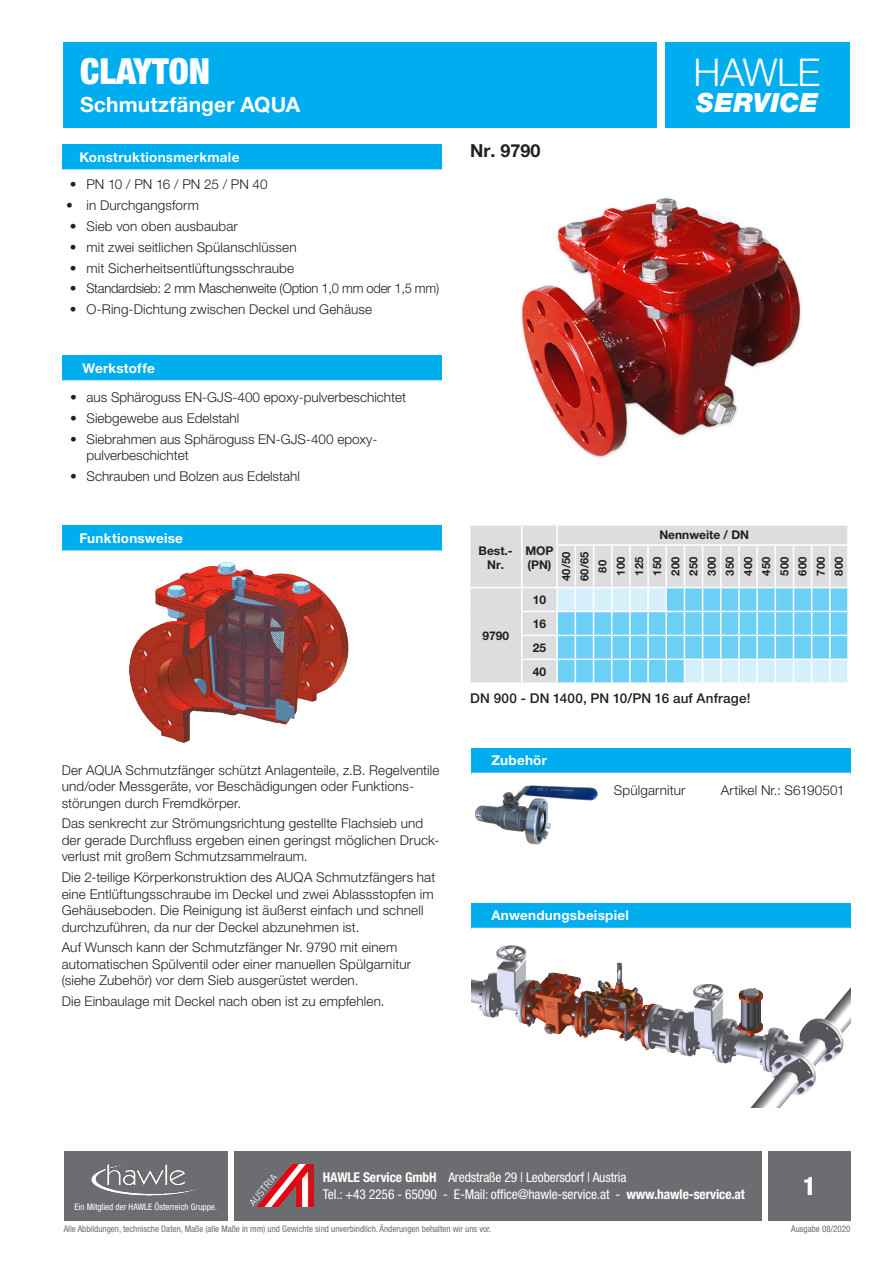
<style>
.page{position:relative;width:893px;height:1263px;background:#fff}
.page>*{position:absolute;margin:0;border:0;box-sizing:border-box;transform-origin:0 0}
.t1{font:300 38.4px "Helvetica Neue LT Pro";letter-spacing:-.005em;color:#fff}
.t2{font:900 condensed 36px "Helvetica Neue LT Pro";color:#fff}
.t3{font:italic 900 26.55px "Helvetica Neue LT Pro";letter-spacing:.005em;color:#fff}
.t4{font:800 condensed 25.5px "Helvetica Neue LT Pro";color:#fff}
.t5{font:700 21px "Helvetica Neue LT Pro";letter-spacing:.005em;color:#fff}
.t6{font:700 18px "Helvetica Neue LT Pro";color:#231f20}
.t7{font:300 13.5px/16.5px "Helvetica Neue LT Pro";letter-spacing:.01em;color:#231f20}
.t8{font:condensed 13.5px/16.2px "Helvetica Neue LT Pro";letter-spacing:-.01em;color:#fff}
.t9{font:700 13.5px "Helvetica Neue LT Pro";letter-spacing:.02em;color:#fff}
.t10{font:300 13.5px "Helvetica Neue LT Pro";letter-spacing:-.02em;color:#231f20}
.t11{font:500 13.5px "Helvetica Neue LT Pro";letter-spacing:.01em;color:#231f20}
.t12{font:700 12px/14.4px "Helvetica Neue LT Pro";color:#231f20;text-align:center}
.t13{font:700 11.25px "Helvetica Neue LT Pro";color:#231f20}
.t14{font:condensed 9px "Helvetica Neue LT Pro";color:#6c6d70}
.t15{font:condensed 9px "Helvetica Neue LT Pro";color:#fff}
.s1{font-weight:700}
</style>
<div class="page">
<div style="left:64px;top:1151px;width:163px;height:69px;background:#6c6d70"></div>
<div style="left:768px;top:1151px;width:82px;height:69px;background:#6c6d70"></div>
<div style="left:64px;top:43px;width:593px;height:85px;background:#00aeef"></div>
<div style="left:665px;top:43px;width:185px;height:85px;background:#00aeef"></div>
<img style="left:91px;top:1164px;width:106px;height:32px">
<div style="left:234px;top:1151px;width:528px;height:69px;background:#6c6d70"></div>
<img style="left:250px;top:1164px;width:64px;height:42px">
<div style="left:62px;top:145px;width:379px;height:25px;background:#00aeef"></div>
<hr style="left:62px;top:169px;width:379px;height:2px;background:#fff">
<div style="left:63px;top:355px;width:379px;height:26px;background:#00aeef"></div>
<hr style="left:63px;top:380px;width:379px;height:2px;background:#fff">
<div style="left:62px;top:526px;width:379px;height:25px;background:#00aeef"></div>
<hr style="left:62px;top:550px;width:379px;height:2px;background:#fff">
<div style="left:470px;top:526px;width:377px;height:156px;background:#dcdddf"></div>
<hr style="left:556px;top:546px;width:2px;height:41px;background:#fff">
<svg style="left:556px;top:525px;width:292px;height:21px;background:#dfe0e2"></svg>
<hr style="left:469px;top:587px;width:53px;height:1px;background:#fff">
<hr style="left:522px;top:587px;width:36px;height:1px;background:#fff">
<hr style="left:523px;top:611px;width:33px;height:1px;background:#fff">
<hr style="left:523px;top:635px;width:33px;height:1px;background:#fff">
<hr style="left:523px;top:658px;width:33px;height:2px;background:#fff">
<svg style="left:521px;top:526px;width:2px;height:19px"></svg>
<hr style="left:521px;top:545px;width:2px;height:42px;background:#fff">
<hr style="left:575px;top:546px;width:1px;height:41px;background:#fff">
<hr style="left:593px;top:546px;width:1px;height:41px;background:#fff">
<hr style="left:611px;top:546px;width:1px;height:41px;background:#fff">
<hr style="left:629px;top:546px;width:2px;height:41px;background:#fff">
<hr style="left:647px;top:546px;width:2px;height:41px;background:#fff">
<hr style="left:665px;top:546px;width:2px;height:41px;background:#fff">
<hr style="left:684px;top:546px;width:1px;height:41px;background:#fff">
<hr style="left:702px;top:546px;width:1px;height:41px;background:#fff">
<hr style="left:720px;top:546px;width:1px;height:41px;background:#fff">
<hr style="left:738px;top:546px;width:2px;height:41px;background:#fff">
<hr style="left:756px;top:546px;width:2px;height:41px;background:#fff">
<hr style="left:775px;top:546px;width:1px;height:41px;background:#fff">
<hr style="left:793px;top:546px;width:1px;height:41px;background:#fff">
<hr style="left:811px;top:546px;width:1px;height:41px;background:#fff">
<hr style="left:829px;top:546px;width:2px;height:41px;background:#fff">
<hr style="left:521px;top:588px;width:2px;height:23px;background:#fff">
<hr style="left:521px;top:611px;width:2px;height:24px;background:#fff">
<hr style="left:521px;top:635px;width:2px;height:24px;background:#fff">
<hr style="left:521px;top:659px;width:2px;height:23px;background:#fff">
<svg style="left:556px;top:587px;width:292px;height:96px;background:#95dcf8"></svg>
<img style="left:521px;top:198px;width:282px;height:260px">
<img style="left:129px;top:561px;width:220px;height:182px">
<img style="left:475px;top:785px;width:123px;height:60px">
<img style="left:471px;top:945px;width:379px;height:162px">
<div style="left:471px;top:903px;width:379px;height:25px;background:#00aeef"></div>
<div style="left:471px;top:748px;width:379px;height:25px;background:#00aeef"></div>
<p class="t2" style="left:80px;top:49px;width:132px">CLAYTON</p>
<p class="t5" style="left:80px;top:91px;width:221px">Schmutzfänger AQUA</p>
<p class="t9" style="left:79px;top:149px;width:162px">Konstruktionsmerkmale</p>
<p class="t7" style="left:70px;top:176px;width:199px">• PN 10 / PN 16 / PN 25 / PN 40</p>
<p class="t7" style="left:66px;top:197px;width:134px">• in Durchgangsform</p>
<p class="t7" style="left:70px;top:218px;width:169px">• Sieb von oben ausbaubar</p>
<p class="t7" style="left:70px;top:238px;width:228px">• mit zwei seitlichen Spülanschlüssen</p>
<p class="t7" style="left:70px;top:259px;width:226px">• mit Sicherheitsentlüftungsschraube</p>
<p class="t10" style="left:70px;top:280px;width:371px">• Standardsieb: 2 mm Maschenweite (Option 1,0 mm oder 1,5 mm)</p>
<p class="t7" style="left:70px;top:301px;width:304px">• O-Ring-Dichtung zwischen Deckel und Gehäuse</p>
<p class="t9" style="left:82px;top:359px;width:74px">Werkstoffe</p>
<p class="t7" style="left:70px;top:389px;width:338px">• aus Sphäroguss EN-GJS-400 epoxy-pulverbeschichtet</p>
<p class="t7" style="left:70px;top:410px;width:171px">• Siebgewebe aus Edelstahl</p>
<p class="t7" style="left:87px;top:431px;width:292px;text-indent:-16px">• Siebrahmen aus Sphäroguss EN-GJS-400 epoxy&shy;pulverbeschichtet</p>
<p class="t7" style="left:70px;top:467px;width:231px">• Schrauben und Bolzen aus Edelstahl</p>
<p class="t9" style="left:79px;top:530px;width:105px">Funktionsweise</p>
<p class="t7" style="left:62px;top:761px;width:379px">Der AQUA Schmutzfänger schützt Anlagenteile, z.B. Regelventile und/oder Messgeräte, vor Beschädigungen oder Funktions&shy;störungen durch Fremdkörper.</p>
<p class="t7" style="left:62px;top:815px;width:379px">Das senkrecht zur Strömungsrichtung gestellte Flachsieb und der gerade Durchfluss ergeben einen geringst möglichen Druck&shy;verlust mit großem Schmutzsammelraum.</p>
<p class="t7" style="left:62px;top:869px;width:375px">Die 2-teilige Körperkonstruktion des AUQA Schmutzfängers hat eine Entlüftungsschraube im Deckel und zwei Ablassstopfen im Gehäuseboden. Die Reinigung ist äußerst einfach und schnell durchzuführen, da nur der Deckel abzunehmen ist.</p>
<p class="t7" style="left:62px;top:939px;width:351px">Auf Wunsch kann der Schmutzfänger Nr. 9790 mit einem automatischen Spülventil oder einer manuellen Spülgarnitur (siehe Zubehör) vor dem Sieb ausgerüstet werden.</p>
<p class="t7" style="left:62px;top:993px;width:324px">Die Einbaulage mit Deckel nach oben ist zu empfehlen.</p>
<p class="t6" style="left:470px;top:140px;width:72px">Nr. 9790</p>
<h1 class="t1" style="left:693px;top:49px;width:128px">HAWLE</h1>
<h3 class="t3" style="left:696px;top:86px;width:123px">SERVICE</h3>
<p class="t12" style="left:479px;top:543px;width:36px">Best.-<br>Nr.</p>
<p class="t12" style="left:525px;top:543px;width:30px;text-align:left">MOP (PN)</p>
<p class="t12" style="left:482px;top:628px;width:28px">9790</p>
<p class="t12" style="left:533px;top:592px;width:15px">10</p>
<p class="t12" style="left:533px;top:616px;width:15px">16</p>
<p class="t12" style="left:533px;top:640px;width:15px">25</p>
<p class="t12" style="left:533px;top:664px;width:15px">40</p>
<p class="t12" style="left:659px;top:527px;width:91px">Nennweite / DN</p>
<p class="t13" style="left:559px;top:581px;width:31px;rotate:-90deg">40/50</p>
<p class="t13" style="left:577px;top:581px;width:31px;rotate:-90deg">60/65</p>
<p class="t13" style="left:596px;top:573px;width:14px;rotate:-90deg">80</p>
<p class="t13" style="left:614px;top:576px;width:20px;rotate:-90deg">100</p>
<p class="t13" style="left:632px;top:576px;width:20px;rotate:-90deg">125</p>
<p class="t13" style="left:650px;top:576px;width:20px;rotate:-90deg">150</p>
<p class="t13" style="left:668px;top:576px;width:20px;rotate:-90deg">200</p>
<p class="t13" style="left:687px;top:576px;width:20px;rotate:-90deg">250</p>
<p class="t13" style="left:705px;top:576px;width:20px;rotate:-90deg">300</p>
<p class="t13" style="left:723px;top:576px;width:20px;rotate:-90deg">350</p>
<p class="t13" style="left:741px;top:576px;width:20px;rotate:-90deg">400</p>
<p class="t13" style="left:759px;top:576px;width:20px;rotate:-90deg">450</p>
<p class="t13" style="left:777px;top:576px;width:20px;rotate:-90deg">500</p>
<p class="t13" style="left:796px;top:576px;width:20px;rotate:-90deg">600</p>
<p class="t13" style="left:814px;top:576px;width:20px;rotate:-90deg">700</p>
<p class="t13" style="left:832px;top:576px;width:20px;rotate:-90deg">800</p>
<p class="t11" style="left:470px;top:690px;width:282px">DN 900 - DN 1400, PN 10/PN 16 auf Anfrage!</p>
<p class="t9" style="left:491px;top:752px;width:57px">Zubehör</p>
<p class="t7" style="left:614px;top:782px;width:73px">Spülgarnitur</p>
<p class="t7" style="left:721px;top:782px;width:126px">Artikel Nr.: S6190501</p>
<p class="t9" style="left:491px;top:907px;width:139px">Anwendungsbeispiel</p>
<p class="t15" style="left:75px;top:1201px;width:144px">Ein Mitglied der HAWLE Österreich Gruppe.</p>
<p class="t8" style="left:323px;top:1169px;width:424px"><span class="s1">HAWLE Service GmbH</span> Aredstraße 29 | Leobersdorf | Austria<br>Tel.: +43 2256 - 65090 - E-Mail: office@hawle-service.at - <span class="s1">www.hawle-service.at</span></p>
<p class="t4" style="left:803px;top:1170px;width:15px">1</p>
<p class="t14" style="left:64px;top:1224px;width:429px">Alle Abbildungen, technische Daten, Maße (alle Maße in mm) und Gewichte sind unverbindlich. Änderungen behalten wir uns vor.</p>
<p class="t14" style="left:791px;top:1224px;width:61px">Ausgabe 08/2020</p>
</div>
